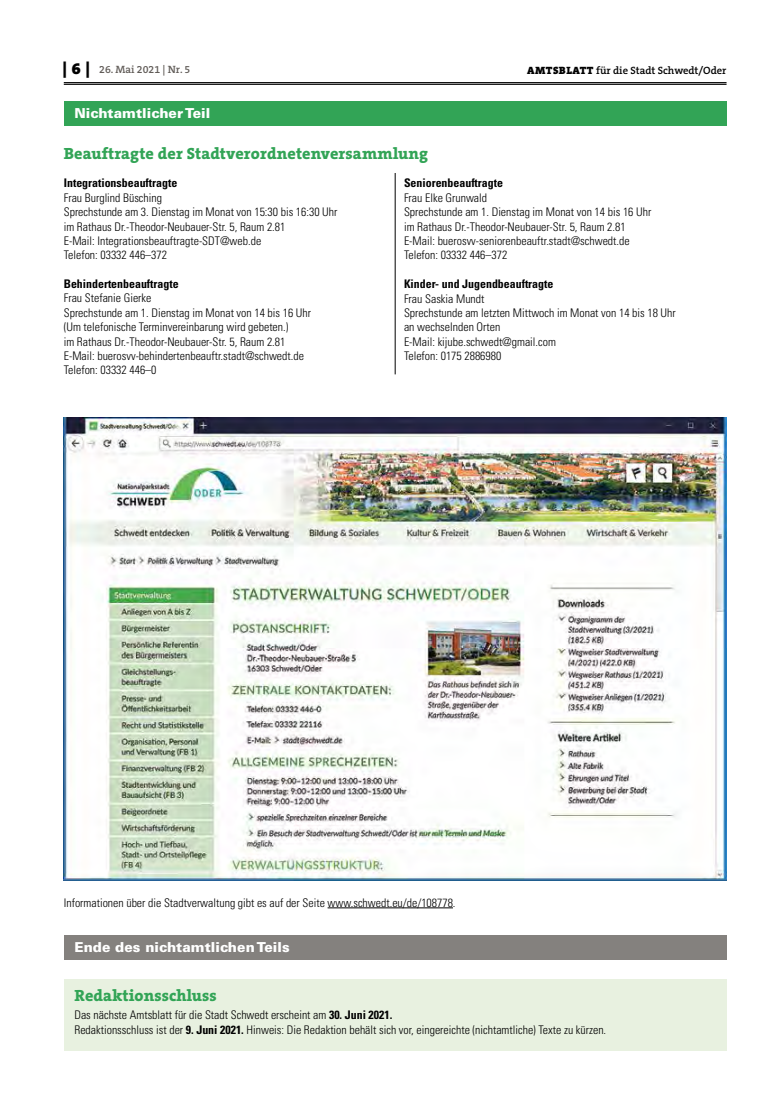
<style>
.page{position:relative;width:762px;height:1117px;background:#fff}
.page>*{position:absolute;margin:0;border:0;box-sizing:border-box;transform-origin:0 0}
.t1{font:800 16.25px "The Serif B W8";letter-spacing:.01em;color:#32a456}
.t2{font:900 13.75px "Univers";letter-spacing:.005em;color:#fff}
.t3{font:300 condensed 11.88px/14.4px "Univers";color:#000}
.t4{font:700 condensed 11.88px "Univers";color:#000}
.t5{font:600 10.62px "The Serif B W6";color:#000}
.t6{font:600 10.62px "The Serif B W6";color:#615c58}
.s1{font-family:"The Serif B W9";font-weight:900;font-size:16.25px;color:#000}
.s2{font-family:"The Serif B W9";font-weight:900}
.s3{font-weight:700}
</style>
<div class="page">
<hr style="left:64px;top:82px;width:662px;height:1px;background:#000">
<hr style="left:64px;top:84px;width:662px;height:1px;background:#000">
<div style="left:64px;top:101px;width:662px;height:24px;background:#32a456"></div>
<hr style="left:395px;top:173px;width:1px;height:201px;background:#000">
<div style="left:64px;top:978px;width:662px;height:72px;background:#e8f1e0"></div>
<div style="left:64px;top:935px;width:662px;height:25px;background:#84817e"></div>
<img style="left:64px;top:417px;width:662px;height:462px">
<hr style="left:328px;top:907px;width:125px;height:1px;background:#000">
<p class="t6" style="left:63px;top:63px;width:129px"><span class="s1">| 6 |</span> 26. Mai 2021 | Nr. 5</p>
<p class="t5" style="left:527px;top:63px;width:201px"><span class="s2">AMTSBLATT</span> für die Stadt Schwedt/Oder</p>
<p class="t2" style="left:74px;top:104px;width:138px">Nichtamtlicher Teil</p>
<h1 class="t1" style="left:64px;top:142px;width:366px">Beauftragte der Stadtverordnetenversammlung</h1>
<p class="t4" style="left:64px;top:176px;width:115px">Integrationsbeauftragte</p>
<p class="t3" style="left:64px;top:190px;width:275px">Frau Burglind Büsching<br>Sprechstunde am 3. Dienstag im Monat von 15:30 bis 16:30 Uhr im Rathaus Dr.-Theodor-Neubauer-Str. 5, Raum 2.81<br>E-Mail: Integrationsbeauftragte-SDT@web.de<br>Telefon: 03332 446–372</p>
<p class="t4" style="left:64px;top:276px;width:116px">Behindertenbeauftragte</p>
<p class="t3" style="left:64px;top:291px;width:249px">Frau Stefanie Gierke<br>Sprechstunde am 1. Dienstag im Monat von 14 bis 16 Uhr (Um telefonische Terminvereinbarung wird gebeten.)<br>im Rathaus Dr.-Theodor-Neubauer-Str. 5, Raum 2.81<br>E-Mail: buerosvv-behindertenbeauftr.stadt@schwedt.de Telefon: 03332 446–0</p>
<p class="t4" style="left:404px;top:176px;width:100px">Seniorenbeauftragte</p>
<p class="t3" style="left:404px;top:190px;width:249px">Frau Elke Grunwald<br>Sprechstunde am 1. Dienstag im Monat von 14 bis 16 Uhr im Rathaus Dr.-Theodor-Neubauer-Str. 5, Raum 2.81<br>E-Mail: buerosvv-seniorenbeauftr.stadt@schwedt.de Telefon: 03332 446–372</p>
<p class="t4" style="left:404px;top:276px;width:151px">Kinder- und Jugendbeauftragte</p>
<p class="t3" style="left:404px;top:291px;width:273px">Frau Saskia Mundt<br>Sprechstunde am letzten Mittwoch im Monat von 14 bis 18 Uhr an wechselnden Orten<br>E-Mail: kijube.schwedt@gmail.com<br>Telefon: 0175 2886980</p>
<p class="t3" style="left:64px;top:895px;width:393px">Informationen über die Stadtverwaltung gibt es auf der Seite www.schwedt.eu/de/108778.</p>
<p class="t2" style="left:74px;top:938px;width:217px">Ende des nichtamtlichen Teils</p>
<h1 class="t1" style="left:74px;top:983px;width:144px">Redaktionsschluss</h1>
<p class="t3" style="left:74px;top:1007px;width:533px">Das nächste Amtsblatt für die Stadt Schwedt erscheint am <span class="s3">30. Juni 2021.<br></span>Redaktionsschluss ist der <span class="s3">9. Juni 2021.</span> Hinweis: Die Redaktion behält sich vor, eingereichte (nichtamtliche) Texte zu kürzen.</p>
</div>
